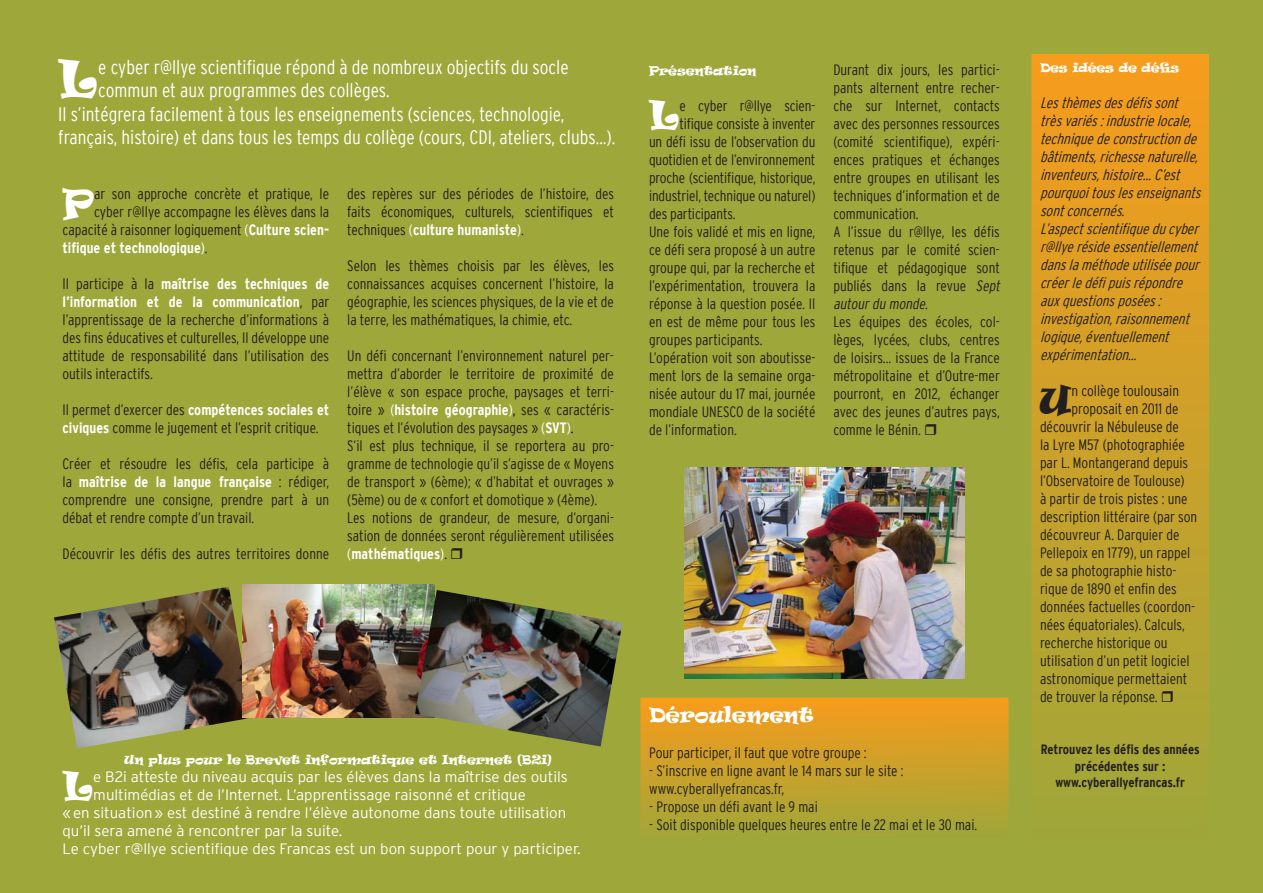
<style>
.page{position:relative;width:1263px;height:893px;background:#9ea73a}
.page>*{position:absolute;margin:0;border:0;box-sizing:border-box;transform-origin:0 0}
.t1{font:48.9px "Ravie";color:#fff}
.t2{font:37.65px "Ravie";color:#fff}
.t3{font:37.65px "Ravie";color:#231f20}
.t4{font:300 condensed 19.5px "Interstate";color:#fff}
.t5{font:19.5px "Ravie";color:#fff}
.t6{font:300 condensed 15px/18px "Interstate";color:#231f20;text-align:justify}
.t7{font:italic 300 condensed 15px/18px "Interstate";color:#231f20}
.t8{font:300 15px "Interstate";color:#fff}
.t9{font:700 condensed 15px "Interstate";color:#fff}
.t10{font:700 condensed 13.5px/16.2px "Interstate";color:#231f20;text-align:center}
.t11{font:12px "Ravie";color:#fff}
.s1{color:#fff}
.s2{font-weight:700;color:#fff}
.s3{font-weight:300}
.s4{font-weight:300;color:#231f20}
.s5{color:#000}
.s6{font-style:italic}
</style>
<div class="page">
<div style="left:640px;top:698px;width:368px;height:141px;background:linear-gradient(to bottom,#f79c1c,#9fa639);border:2px solid #f89c1c"></div>
<div style="left:1031px;top:54px;width:178px;height:785px;background:linear-gradient(to bottom,#f89c1b,#9ea639);border:2px solid #f89c1c"></div>
<img style="left:54px;top:587px;width:195px;height:161px">
<img style="left:242px;top:585px;width:192px;height:133px">
<img style="left:415px;top:590px;width:207px;height:156px">
<img style="left:684px;top:468px;width:281px;height:210px">
<svg style="left:1162px;top:691px;width:11px;height:11px"></svg>
<h1 class="t1" style="left:59px;top:46px;width:41px">L</h1>
<h3 class="t4" style="left:98px;top:56px;width:472px">e cyber r@llye scientifique répond à de nombreux objectifs du socle</h3>
<h3 class="t4" style="left:98px;top:79px;width:293px">commun et aux programmes des collèges.</h3>
<h3 class="t4" style="left:58px;top:103px;width:508px">Il s’intégrera facilement à tous les enseignements (sciences, technologie,</h3>
<h3 class="t4" style="left:58px;top:126px;width:558px">français, histoire) et dans tous les temps du collège (cours, CDI, ateliers, clubs…).</h3>
<h2 class="t2" style="left:63px;top:178px;width:33px">P</h2>
<p class="t6" style="left:94px;top:185px;width:237px">ar son approche concrète et pratique, le</p>
<p class="t6" style="left:94px;top:203px;width:237px">cyber r@llye accompagne les élèves dans la</p>
<p class="t6" style="left:63px;top:221px;width:268px">capacité à raisonner logiquement <span class="s1">(</span><span class="s2">Culture scien-</span></p>
<p class="t9" style="left:63px;top:239px;width:147px">tifique et technologique<span class="s3">)</span><span class="s4">.</span></p>
<p class="t6" style="left:63px;top:275px;width:268px">Il participe à la <span class="s2">maîtrise des techniques de l’information et de la communication</span>, par l’apprentissage de la recherche d’informations à des fins éducatives et culturelles, Il développe une attitude de responsabilité dans l’utilisation des outils interactifs.</p>
<p class="t6" style="left:63px;top:401px;width:268px">Il permet d’exercer des <span class="s2">compétences sociales et civiques</span> comme le jugement et l’esprit critique.</p>
<p class="t6" style="left:63px;top:455px;width:268px">Créer et résoudre les défis, cela participe à la <span class="s2">maîtrise de la langue française</span> : rédiger, comprendre une consigne, prendre part à un débat et rendre compte d’un travail.</p>
<p class="t6" style="left:63px;top:545px;width:268px">Découvrir les défis des autres territoires donne</p>
<p class="t6" style="left:347px;top:185px;width:268px">des repères sur des périodes de l’histoire, des faits économiques, culturels, scientifiques et techniques <span class="s1">(</span><span class="s2">culture humaniste</span><span class="s1">)</span>.</p>
<p class="t6" style="left:347px;top:257px;width:268px">Selon les thèmes choisis par les élèves, les connaissances acquises concernent l’histoire, la géographie, les sciences physiques, de la vie et de la terre, les mathématiques, la chimie, etc.</p>
<p class="t6" style="left:347px;top:347px;width:268px;text-align:left">Un défi concernant l’environnement naturel per&shy;mettra d’aborder le territoire de proximité de l’élève « son espace proche, paysages et terri&shy;toire » <span class="s1">(</span><span class="s2">histoire géographie</span><span class="s1">)</span><span class="s5">,</span> ses « caractéris&shy;tiques et l’évolution des paysages » <span class="s1">(</span><span class="s2">SVT</span><span class="s1">)</span><span class="s5">.<br></span>S’il est plus technique, il se reportera au pro&shy;gramme de technologie qu’il s’agisse de « Moyens de transport » (6ème); « d’habitat et ouvrages » (5ème) ou de « confort et domotique » (4ème).<br>Les notions de grandeur, de mesure, d’organi&shy;sation de données seront régulièrement utilisées <span class="s1">(</span><span class="s2">mathématiques</span><span class="s1">)</span>.</p>
<p class="t11" style="left:649px;top:62px;width:109px">Présentation</p>
<h2 class="t2" style="left:649px;top:89px;width:32px">L</h2>
<p class="t6" style="left:679px;top:96px;width:137px">e cyber r@llye scien-</p>
<p class="t6" style="left:679px;top:114px;width:137px">tifique consiste à inventer</p>
<p class="t6" style="left:649px;top:132px;width:168px">un défi issu de l’observation du</p>
<p class="t6" style="left:649px;top:150px;width:168px">quotidien et de l’environnement</p>
<p class="t6" style="left:649px;top:168px;width:168px">proche (scientifique, historique,</p>
<p class="t6" style="left:649px;top:186px;width:168px">industriel, technique ou naturel)</p>
<p class="t6" style="left:649px;top:204px;width:88px">des participants.</p>
<p class="t6" style="left:649px;top:222px;width:168px">Une fois validé et mis en ligne,</p>
<p class="t6" style="left:649px;top:240px;width:168px">ce défi sera proposé à un autre</p>
<p class="t6" style="left:649px;top:258px;width:168px">groupe qui, par la recherche et</p>
<p class="t6" style="left:649px;top:276px;width:168px">l’expérimentation, trouvera la</p>
<p class="t6" style="left:649px;top:294px;width:168px">réponse à la question posée. Il</p>
<p class="t6" style="left:649px;top:312px;width:168px">en est de même pour tous les</p>
<p class="t6" style="left:649px;top:330px;width:115px">groupes participants.</p>
<p class="t6" style="left:649px;top:348px;width:168px">L’opération voit son aboutisse-</p>
<p class="t6" style="left:649px;top:366px;width:168px">ment lors de la semaine orga-</p>
<p class="t6" style="left:649px;top:384px;width:168px">nisée autour du 17 mai, journée</p>
<p class="t6" style="left:649px;top:402px;width:168px">mondiale UNESCO de la société</p>
<p class="t6" style="left:649px;top:420px;width:89px">de l’information.</p>
<p class="t6" style="left:833px;top:60px;width:171px;text-align:left">Durant dix jours, les partici&shy;pants alternent entre recher&shy;che sur Internet, contacts avec des personnes ressources (comité scientifique), expéri&shy;ences pratiques et échanges entre groupes en utilisant les techniques d’information et de communication.<br>A l’issue du r@llye, les défis retenus par le comité scien&shy;tifique et pédagogique sont publiés dans la revue <span class="s6">Sept autourdu monde</span>.<br>Les équipes des écoles, col&shy;lèges, lycées, clubs, centres de loisirs... issues de la France métropolitaine et d’Outre-mer pourront, en 2012, échanger avec des jeunes d’autres pays, comme le Bénin.</p>
<p class="t11" style="left:124px;top:751px;width:429px">Un plus pour le Brevet informatique et Internet (B2i)</p>
<h2 class="t2" style="left:63px;top:760px;width:32px">L</h2>
<p class="t8" style="left:93px;top:768px;width:476px">e B2i atteste du niveau acquis par les élèves dans la maîtrise des outils</p>
<p class="t8" style="left:93px;top:786px;width:434px">multimédias et de l’Internet. L’apprentissage raisonné et critique</p>
<p class="t8" style="left:63px;top:804px;width:505px">«en situation» est destiné à rendre l’élève autonome dans toute utilisation</p>
<p class="t8" style="left:63px;top:822px;width:281px">qu’il sera amené à rencontrer par la suite.</p>
<p class="t8" style="left:63px;top:840px;width:520px">Le cyber r@llye scientifique des Francas est un bon support pour y participer.</p>
<h3 class="t5" style="left:649px;top:701px;width:166px">Déroulement</h3>
<p class="t6" style="left:649px;top:743px;width:219px">Pour participer, il faut que votre groupe :</p>
<p class="t6" style="left:649px;top:761px;width:256px">- S’inscrive en ligne avant le 14 mars sur le site : www.cyberallyefrancas.fr,</p>
<p class="t6" style="left:649px;top:797px;width:170px">- Propose un défi avant le 9 mai</p>
<p class="t6" style="left:649px;top:815px;width:330px">- Soit disponible quelques heures entre le 22 mai et le 30 mai.</p>
<p class="t11" style="left:1040px;top:60px;width:141px">Des idées de défis</p>
<p class="t7" style="left:1040px;top:94px;width:166px">Lesthèmesdesdéfissont trèsvariés:industrielocale, techniquedeconstructionde bâtiments,richessenaturelle, inventeurs,histoire…C’est pourquoitouslesenseignants sontconcernés.<br>L’aspectscientifiqueducyber r@llyerésideessentiellement danslaméthodeutiliséepour créerledéfipuisrépondre auxquestionsposées : investigation,raisonnement logique,éventuellement expérimentation…</p>
<h2 class="t3" style="left:1039px;top:375px;width:34px">U</h2>
<p class="t6" style="left:1071px;top:382px;width:109px">n collège toulousain</p>
<p class="t6" style="left:1071px;top:400px;width:109px">proposait en 2011 de</p>
<p class="t6" style="left:1040px;top:418px;width:141px">découvrir la Nébuleuse de</p>
<p class="t6" style="left:1040px;top:436px;width:146px">la Lyre M57 (photographiée</p>
<p class="t6" style="left:1040px;top:454px;width:150px">par L. Montangerand depuis</p>
<p class="t6" style="left:1040px;top:472px;width:146px">l’Observatoire de Toulouse)</p>
<p class="t6" style="left:1040px;top:490px;width:149px">à partir de trois pistes : une</p>
<p class="t6" style="left:1040px;top:508px;width:159px">description littéraire (par son</p>
<p class="t6" style="left:1040px;top:526px;width:141px">découvreur A. Darquier de</p>
<p class="t6" style="left:1040px;top:544px;width:152px">Pellepoix en 1779), un rappel</p>
<p class="t6" style="left:1040px;top:562px;width:138px">de sa photographie histo-</p>
<p class="t6" style="left:1040px;top:580px;width:138px">rique de 1890 et enfin des</p>
<p class="t6" style="left:1040px;top:598px;width:157px">données factuelles (coordon-</p>
<p class="t6" style="left:1040px;top:616px;width:146px">nées équatoriales). Calculs,</p>
<p class="t6" style="left:1040px;top:634px;width:129px">recherche historique ou</p>
<p class="t6" style="left:1040px;top:652px;width:151px">utilisation d’un petit logiciel</p>
<p class="t6" style="left:1040px;top:670px;width:149px">astronomique permettaient</p>
<p class="t6" style="left:1040px;top:688px;width:119px">de trouver la réponse.</p>
<p class="t10" style="left:1041px;top:741px;width:160px">Retrouvez les défis des années précédentes sur : www.cyberallyefrancas.fr</p>
</div>
